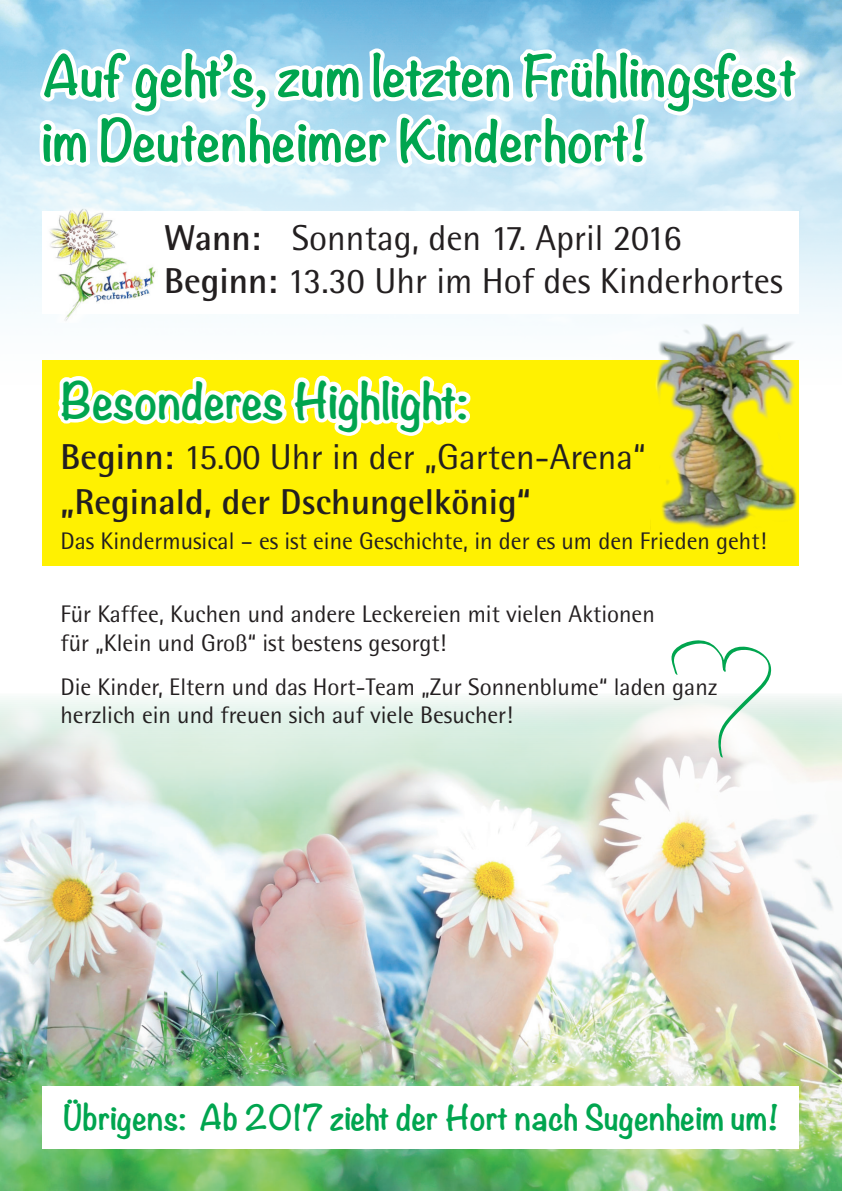
<style>
.page{position:relative;width:842px;height:1191px;background:#fff}
.page>*{position:absolute;margin:0;border:0;box-sizing:border-box;transform-origin:0 0}
.t1{font:700 51px "Noteworthy";color:#00a54f}
.t2{font:700 44.9px "Noteworthy";color:#00a54f}
.t3{font:36px "Rotis Semi Sans";color:#231f20}
.t4{font:700 36px "Rotis Semi Sans";color:#231f20}
.t5{font:700 31px "Noteworthy";color:#00a54f}
.t6{font:24px/28.8px "Rotis Semi Sans";color:#231f20}
.s1{font-weight:700}
</style>
<div class="page">
<img style="left:0;top:696px;width:842px;height:495px">
<img style="left:0;top:0;width:842px;height:395px">
<svg style="left:33px;top:0;width:771px;height:174px"></svg>
<div style="left:43px;top:211px;width:756px;height:102px;background:#fff"></div>
<div style="left:43px;top:360px;width:756px;height:206px;background:#fff101"></div>
<div style="left:43px;top:1086px;width:756px;height:62px;background:#fff"></div>
<img style="left:43px;top:203px;width:128px;height:119px">
<svg style="left:53px;top:308px;width:424px;height:128px"></svg>
<img style="left:651px;top:322px;width:155px;height:207px">
<svg style="left:668px;top:640px;width:104px;height:119px"></svg>
<p class="t1" style="left:43px;top:31px;width:756px">Auf geht’s, zum letzten Frühlingsfest</p>
<p class="t1" style="left:43px;top:96px;width:606px">im Deutenheimer Kinderhort!</p>
<p class="t3" style="left:164px;top:216px;width:519px"><span class="s1">Wann:</span> Sonntag, den 17. April 2016</p>
<p class="t3" style="left:164px;top:260px;width:620px"><span class="s1">Beginn:</span> 13.30 Uhr im Hof des Kinderhortes</p>
<p class="t2" style="left:60px;top:361px;width:409px">Besonderes Highlight:</p>
<p class="t3" style="left:60px;top:435px;width:587px"><span class="s1">Beginn:</span> 15.00 Uhr in der „Garten-Arena“</p>
<p class="t4" style="left:60px;top:479px;width:472px">„Reginald, der Dschungelkönig“</p>
<p class="t6" style="left:60px;top:526px;width:707px">Das Kindermusical – es ist eine Geschichte, in der es um den Frieden geht!</p>
<p class="t6" style="left:60px;top:599px;width:596px">Für Kaffee, Kuchen und andere Leckereien mit vielen Aktionen für „Klein und Groß“ ist bestens gesorgt!</p>
<p class="t6" style="left:60px;top:672px;width:659px">Die Kinder, Eltern und das Hort-Team „Zur Sonnenblume“ laden ganz herzlich ein und freuen sich auf viele Besucher!</p>
<p class="t5" style="left:63px;top:1089px;width:717px">Übrigens: Ab 2017 zieht der Hort nach Sugenheim um!</p>
</div>
